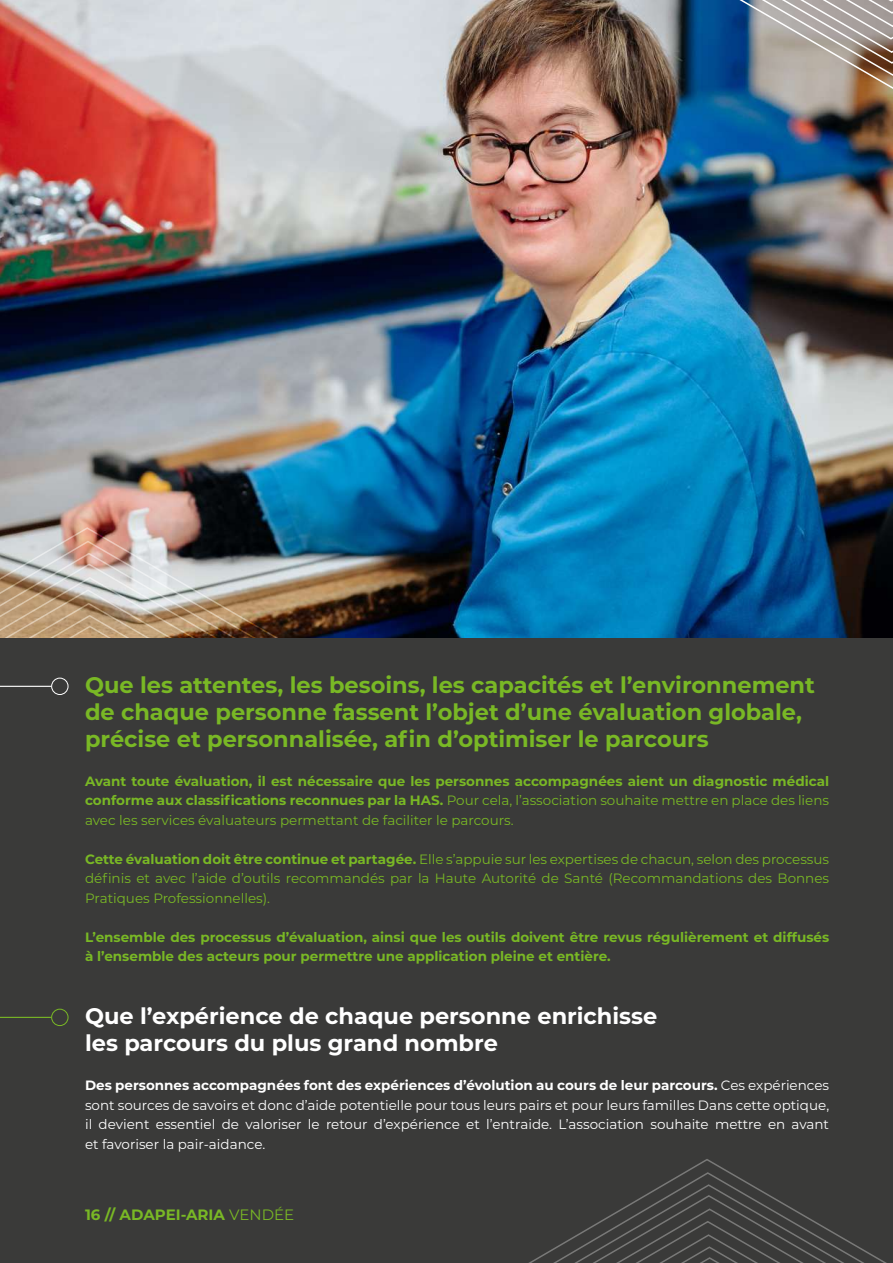
<style>
.page{position:relative;width:893px;height:1263px;background:#fff}
.page>*{position:absolute;margin:0;border:0;box-sizing:border-box;transform-origin:0 0}
.t1{font:700 22.5px/27px "Montserrat";color:#79b825}
.t2{font:700 22.5px/27px "Montserrat";color:#fff}
.t3{font:700 15px "Montserrat";color:#79b825}
.t4{font:700 13.5px/19.5px "Montserrat";color:#79b825;text-align:justify}
.t5{font:13.5px/19.5px "Montserrat";color:#fff;text-align:justify}
.t6{font:13.5px/19.5px "Montserrat";color:#79b825;text-align:justify}
.s1{font-weight:400}
.s2{font-weight:700}
</style>
<div class="page">
<img style="left:0;top:0;width:893px;height:638px">
<img style="left:0;top:526px;width:304px;height:112px">
<div style="left:0;top:638px;width:893px;height:625px;background:#3a3a39"></div>
<svg style="left:682px;top:0;width:211px;height:90px;background:#768391"></svg>
<svg style="left:529px;top:1159px;width:358px;height:104px"></svg>
<hr style="left:0;top:686px;width:51px;height:1px;background:#fff">
<div style="left:51px;top:678px;width:17px;height:17px;border:1px solid #fff;border-radius:50%"></div>
<hr style="left:0;top:1017px;width:51px;height:1px;background:#79b825">
<div style="left:51px;top:1009px;width:17px;height:17px;border:1px solid #79b825;border-radius:50%"></div>
<h1 class="t1" style="left:85px;top:670px;width:731px">Que les attentes, les besoins, les capacités et l’environnement de chaque personne fassent l’objet d’une évaluation globale, précise et personnalisée, afin d’optimiser le parcours</h1>
<p class="t4" style="left:85px;top:770px;width:746px">Avant toute évaluation, il est nécessaire que les personnes accompagnées aient un diagnostic médical conforme aux classifications reconnues par la HAS. <span class="s1">Pour cela, l’association souhaite mettre en place des liens avec les services évaluateurs permettant de faciliter le parcours.</span></p>
<p class="t6" style="left:85px;top:849px;width:746px"><span class="s2">Cette évaluation doit être continue et partagée.</span> Elle s’appuie sur les expertises de chacun, selon des processus définis et avec l’aide d’outils recommandés par la Haute Autorité de Santé (Recommandations des Bonnes Pratiques Professionnelles).</p>
<p class="t4" style="left:85px;top:926px;width:746px">L’ensemble des processus d’évaluation, ainsi que les outils doivent être revus régulièrement et diffusés à l’ensemble des acteurs pour permettre une application pleine et entière.</p>
<h1 class="t2" style="left:85px;top:1001px;width:574px">Que l’expérience de chaque personne enrichisse les parcours du plus grand nombre</h1>
<p class="t5" style="left:85px;top:1075px;width:746px"><span class="s2">Des personnes accompagnées font des expériences d’évolution au cours de leur parcours.</span> Ces expériences sont sources de savoirs et donc d’aide potentielle pour tous leurs pairs et pour leurs familles Dans cette optique, il devient essentiel de valoriser le retour d’expérience et l’entraide. L’association souhaite mettre en avant et favoriser la pair-aidance.</p>
<p class="t3" style="left:85px;top:1204px;width:211px">16 // ADAPEI-ARIA <span class="s1">VENDÉE</span></p>
</div>
